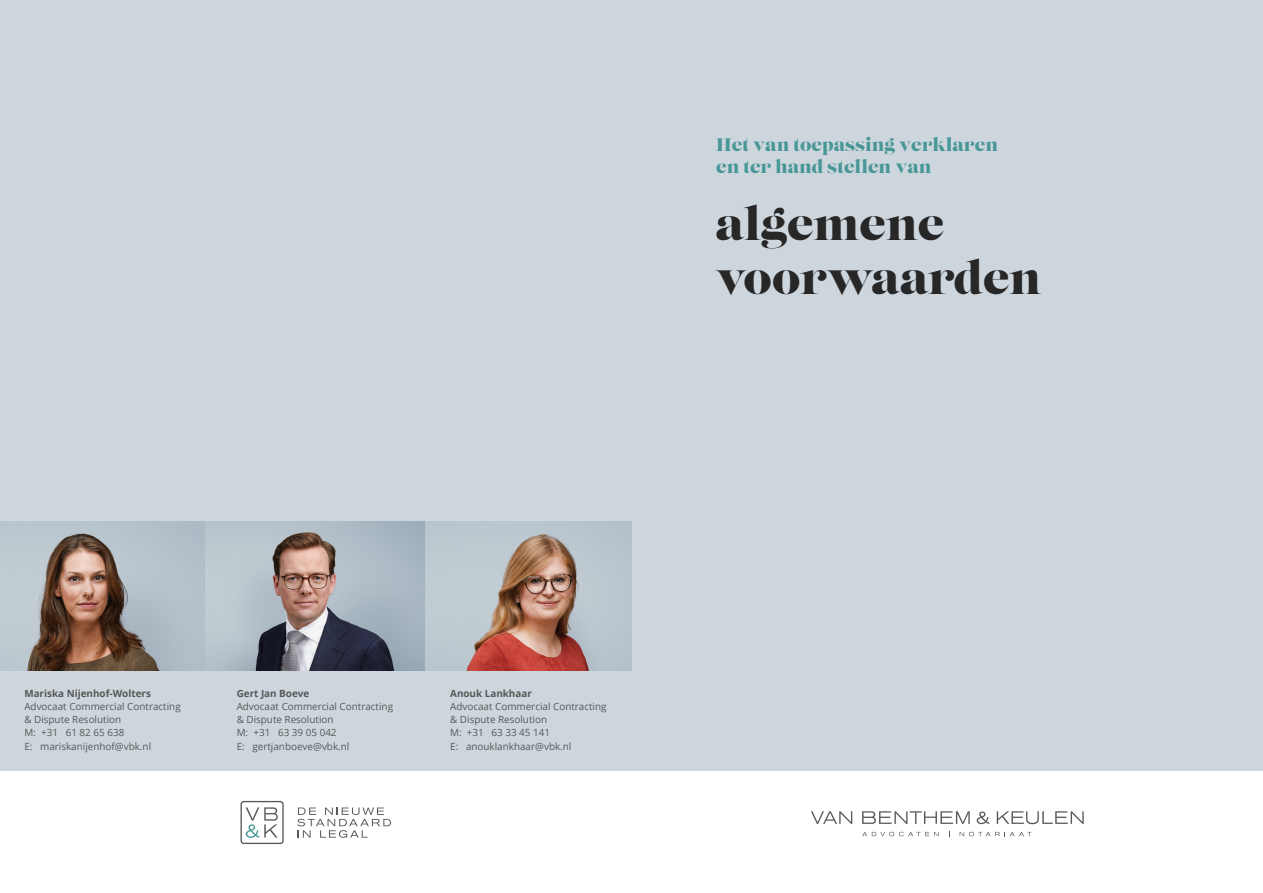
<style>
.page{position:relative;width:1263px;height:893px;background:#fff}
.page>*{position:absolute;margin:0;border:0;box-sizing:border-box;transform-origin:0 0}
.t1{font:45px/54px "Lust";color:#282727}
.t2{font:18px/21.6px "Lust";color:#489797}
.t3{font:9.9px/13.2px "Open Sans";color:#555856}
.t4{font:700 9.9px "Open Sans";color:#555856}
</style>
<div class="page">
<div style="left:0;top:0;width:1263px;height:771px;background:#ced6dd"></div>
<img style="left:0;top:521px;width:631px;height:150px">
<div style="left:240px;top:801px;width:44px;height:43px;border:1px solid #565856;border-radius:3px"></div>
<svg style="left:246px;top:807px;width:32px;height:31px"></svg>
<svg style="left:297px;top:807px;width:94px;height:31px"></svg>
<svg style="left:811px;top:811px;width:41px;height:13px"></svg>
<svg style="left:862px;top:811px;width:108px;height:13px"></svg>
<svg style="left:977px;top:811px;width:12px;height:13px"></svg>
<svg style="left:997px;top:811px;width:87px;height:13px"></svg>
<svg style="left:862px;top:832px;width:76px;height:4px"></svg>
<svg style="left:960px;top:832px;width:71px;height:4px"></svg>
<h2 class="t2" style="left:716px;top:135px;width:283px">Het van toepassing verklaren en ter hand stellen van</h2>
<h1 class="t1" style="left:716px;top:200px;width:327px">algemene voorwaarden</h1>
<p class="t4" style="left:24px;top:686px;width:128px">Mariska Nijenhof-Wolters</p>
<p class="t3" style="left:24px;top:699px;width:158px">Advocaat Commercial Contracting &amp; Dispute Resolution<br>M: +31 61 82 65 638<br>E: mariskanijenhof@vbk.nl</p>
<p class="t4" style="left:237px;top:686px;width:74px">Gert Jan Boeve</p>
<p class="t3" style="left:237px;top:699px;width:158px">Advocaat Commercial Contracting &amp; Dispute Resolution<br>M: +31 63 39 05 042<br>E: gertjanboeve@vbk.nl</p>
<p class="t4" style="left:450px;top:686px;width:83px">Anouk Lankhaar</p>
<p class="t3" style="left:450px;top:699px;width:158px">Advocaat Commercial Contracting &amp; Dispute Resolution<br>M: +31 63 33 45 141<br>E: anouklankhaar@vbk.nl</p>
</div>
